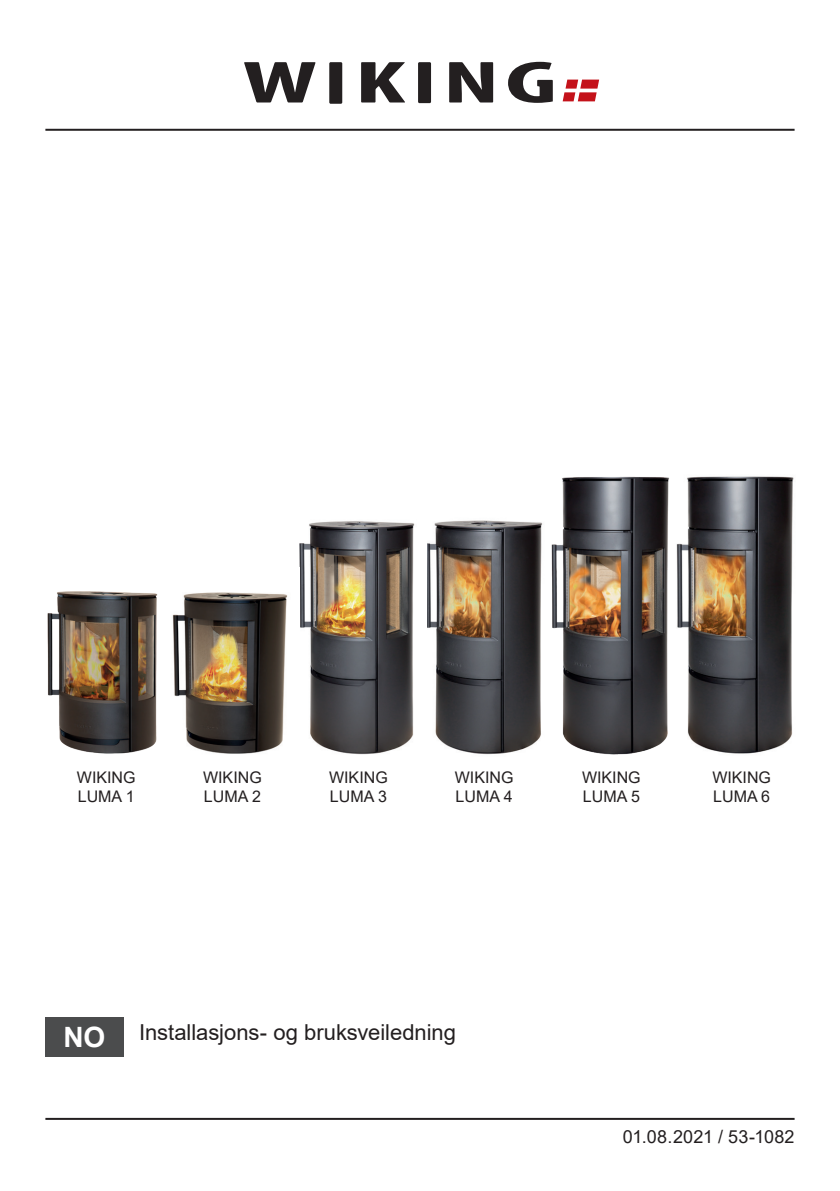
<style>
.page{position:relative;width:840px;height:1191px;background:#fff}
.page>*{position:absolute;margin:0;border:0;box-sizing:border-box;transform-origin:0 0}
.t1{font:22px "Arial";letter-spacing:-.005em;color:#231f20}
.t2{font:18px "Arial";letter-spacing:.01em;color:#231f20}
.t3{font:16px/19.2px "Arial";color:#231f20}
.s1{font-weight:700;font-size:28px;color:#fff}
</style>
<div class="page">
<hr style="left:45px;top:1117px;width:749px;height:2px;background:#231f20">
<hr style="left:45px;top:129px;width:749px;height:2px;background:#231f20">
<div style="left:45px;top:1016px;width:78px;height:40px;background:#4b4c4d"></div>
<svg style="left:244px;top:62px;width:71px;height:40px"></svg>
<svg style="left:361px;top:62px;width:44px;height:40px"></svg>
<svg style="left:449px;top:62px;width:44px;height:40px"></svg>
<svg style="left:508px;top:62px;width:44px;height:41px"></svg>
<div style="left:329px;top:62px;width:13px;height:42px;background:#231f20"></div>
<div style="left:418px;top:62px;width:13px;height:41px;background:#231f20"></div>
<svg style="left:562px;top:80px;width:37px;height:21px"></svg>
<img style="left:300px;top:521px;width:115px;height:234px">
<img style="left:427px;top:520px;width:116px;height:235px">
<img style="left:551px;top:476px;width:118px;height:279px">
<img style="left:676px;top:476px;width:118px;height:278px">
<img style="left:47px;top:591px;width:111px;height:163px">
<img style="left:172px;top:592px;width:116px;height:162px">
<p class="t3" style="left:77px;top:767px;width:60px">WIKING<br>LUMA 1</p>
<p class="t3" style="left:203px;top:768px;width:60px">WIKING<br>LUMA 2</p>
<p class="t3" style="left:329px;top:768px;width:60px">WIKING<br>LUMA 3</p>
<p class="t3" style="left:454px;top:768px;width:60px">WIKING<br>LUMA 4</p>
<p class="t3" style="left:581px;top:768px;width:60px">WIKING<br>LUMA 5</p>
<p class="t3" style="left:712px;top:767px;width:60px">WIKING<br>LUMA 6</p>
<h1 class="t1" style="left:63px;top:1017px;width:394px"><span class="s1">NO</span> Installasjons- og bruksveiledning</h1>
<p class="t2" style="left:622px;top:1124px;width:173px">01.08.2021 / 53-1082</p>
</div>
